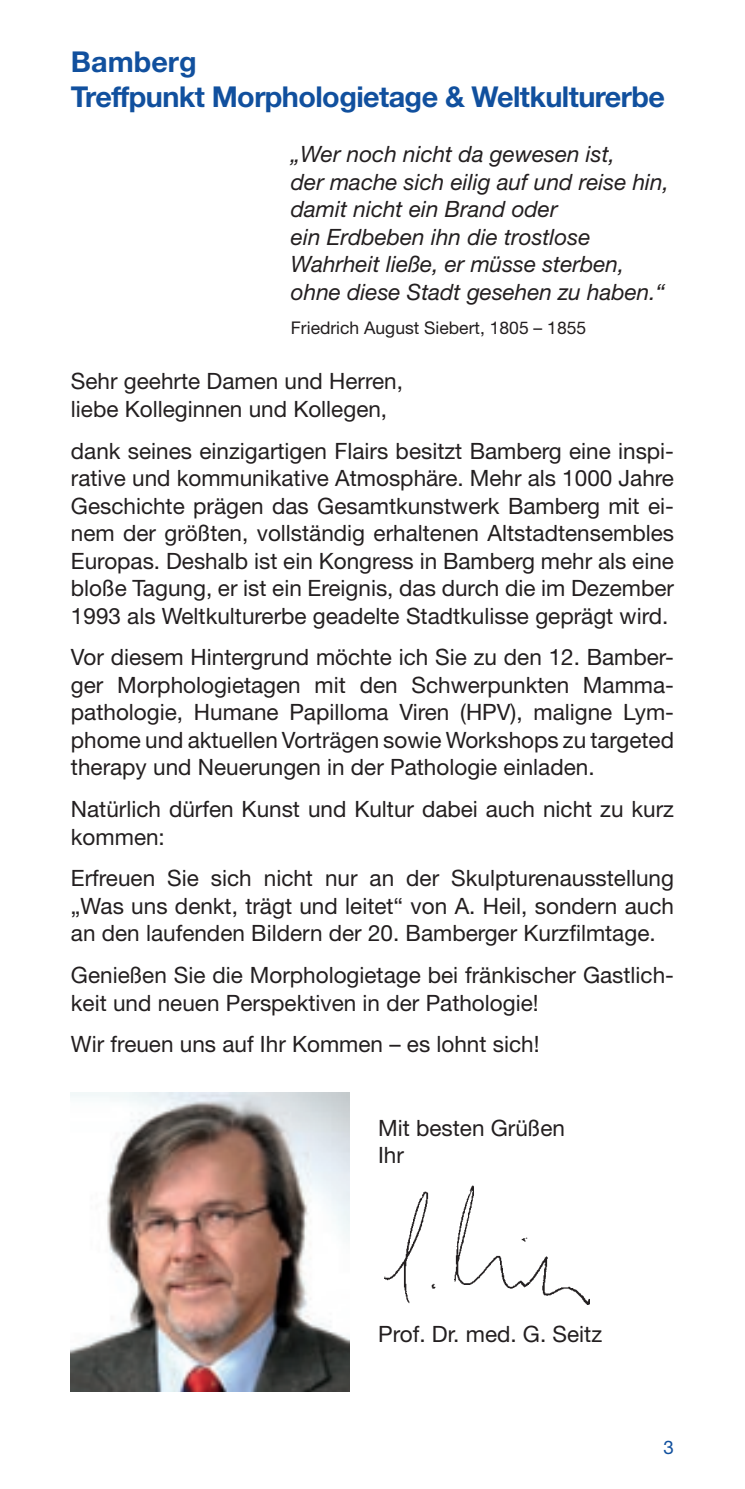
<style>
.page{position:relative;width:745px;height:1489px;background:#fff}
.page>*{position:absolute;margin:0;border:0;box-sizing:border-box;transform-origin:0 0}
.t1{font:700 28.75px/35px "Helvetica Neue";letter-spacing:-.02em;color:#11509e}
.t2{font:22.5px/27.5px "Helvetica Neue";color:#231f20}
.t3{font:italic 22.5px/27.5px "Helvetica Neue";color:#231f20}
.t4{font:18.75px "Helvetica Neue";color:#11509e}
.t5{font:17.5px "Helvetica Neue";color:#231f20}
</style>
<div class="page">
<img style="left:71px;top:1092px;width:278px;height:299px">
<img style="left:384px;top:1185px;width:205px;height:119px">
<p class="t1" style="left:71px;top:44px;width:595px">Bamberg<br>Treffpunkt Morphologietage &amp; Weltkulturerbe</p>
<p class="t3" style="left:291px;top:140px;width:379px">„Wer noch nicht da gewesen ist,<br>der mache sich eilig auf und reise hin, damit nicht ein Brand oder<br>ein Erdbeben ihn die trostlose<br>Wahrheit ließe, er müsse sterben, ohne diese Stadt gesehen zu haben.“</p>
<p class="t5" style="left:291px;top:318px;width:296px">Friedrich August Siebert, 1805 – 1855</p>
<p class="t2" style="left:71px;top:367px;width:333px">Sehr geehrte Damen und Herren, liebe Kolleginnen und Kollegen,</p>
<p class="t2" style="left:71px;top:436px;width:604px;text-align:justify">dank seines einzigartigen Flairs besitzt Bamberg eine inspi&shy;rative und kommunikative Atmosphäre. Mehr als 1000 Jahre Geschichte prägen das Gesamtkunstwerk Bamberg mit ei&shy;nem der größten, vollständig erhaltenen Altstadtensembles Europas. Deshalb ist ein Kongress in Bamberg mehr als eine bloße Tagung, er ist ein Ereignis, das durch die im Dezember 1993 als Weltkulturerbe geadelte Stadtkulisse geprägt wird.</p>
<p class="t2" style="left:71px;top:643px;width:604px;text-align:justify">Vor diesem Hintergrund möchte ich Sie zu den 12. Bamber&shy;ger Morphologietagen mit den Schwerpunkten Mamma&shy;pathologie, Humane Papilloma Viren (HPV), maligne Lym&shy;phome und aktuellen Vorträgen sowie Workshops zu targeted therapy und Neuerungen in der Pathologie einladen.</p>
<p class="t2" style="left:71px;top:795px;width:604px">Natürlich dürfen Kunst und Kultur dabei auch nicht zu kurz kommen:</p>
<p class="t2" style="left:71px;top:864px;width:604px;text-align:justify">Erfreuen Sie sich nicht nur an der Skulpturenausstellung „Was uns denkt, trägt und leitet“ von A. Heil, sondern auch an den laufenden Bildern der 20. Bamberger Kurzfilmtage.</p>
<p class="t2" style="left:71px;top:960px;width:604px">Genießen Sie die Morphologietage bei fränkischer Gastlich&shy;keit und neuen Perspektiven in der Pathologie!</p>
<p class="t2" style="left:71px;top:1030px;width:470px">Wir freuen uns auf Ihr Kommen – es lohnt sich!</p>
<p class="t2" style="left:378px;top:1113px;width:188px">Mit besten Grüßen<br>Ihr</p>
<p class="t2" style="left:378px;top:1320px;width:225px">Prof. Dr. med. G. Seitz</p>
<p class="t4" style="left:663px;top:1436px;width:12px">3</p>
</div>
